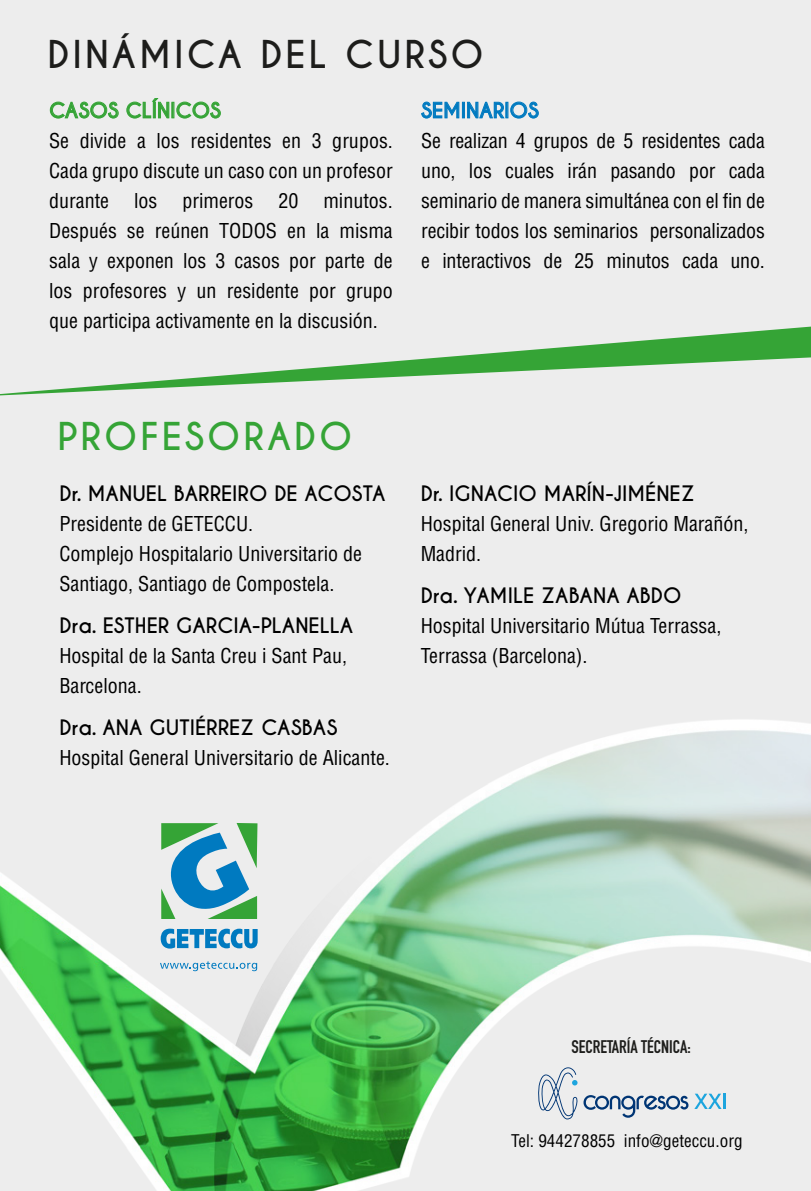
<style>
.page{position:relative;width:811px;height:1191px;background:#ededed}
.page>*{position:absolute;margin:0;border:0;box-sizing:border-box;transform-origin:0 0}
.t1{font:700 36px "Caviar Dreams";letter-spacing:.085em;color:#1d1d1b}
.t2{font:700 36px "Caviar Dreams";letter-spacing:.085em;color:#35a436}
.t3{font:condensed 20px/30px "Helvetica LT Std";color:#000}
.t4{font:700 20px "Caviar Dreams";color:#000}
.t5{font:700 20px "Caviar Dreams";color:#35a436}
.t6{font:700 20px "Caviar Dreams";color:#007ac0}
.t7{font:700 18px "DIN Condensed";color:#1d1d1b}
.t8{font:condensed 17.2px "Helvetica LT Std";color:#000}
</style>
<div class="page">
<img style="left:0;top:720px;width:811px;height:471px">
<svg style="left:50px;top:102px;width:69px;height:17px"></svg>
<svg style="left:126px;top:98px;width:95px;height:21px"></svg>
<svg style="left:421px;top:102px;width:38px;height:17px"></svg>
<div style="left:462px;top:102px;width:3px;height:16px;border:1px solid #007ac0"></div>
<svg style="left:467px;top:102px;width:37px;height:17px"></svg>
<svg style="left:510px;top:102px;width:29px;height:17px"></svg>
<svg style="left:537px;top:1067px;width:151px;height:52px"></svg>
<svg style="left:694px;top:1093px;width:31px;height:16px"></svg>
<svg style="left:161px;top:823px;width:96px;height:96px"></svg>
<svg style="left:161px;top:928px;width:97px;height:20px"></svg>
<svg style="left:160px;top:961px;width:97px;height:10px"></svg>
<svg style="left:0;top:326px;width:811px;height:70px"></svg>
<h1 class="t1" style="left:47px;top:33px;width:438px">DINÁMICA DEL CURSO</h1>
<p class="t5" style="left:49px;top:98px;width:173px">CASOS CLÍNICOS</p>
<p class="t3" style="left:49px;top:125px;width:345px;text-align:justify">Se divide a los residentes en 3 grupos.<br>Cada grupo discute un caso con un profesor durante los primeros 20 minutos.<br>Después se reúnen TODOS en la misma sala y exponen los 3 casos por parte de los profesores y un residente por grupo que participa activamente en la discusión.</p>
<p class="t6" style="left:421px;top:98px;width:119px">SEMINARIOS</p>
<p class="t3" style="left:421px;top:125px;width:345px;text-align:justify">Se realizan 4 grupos de 5 residentes cada uno, los cuales irán pasando por cada seminario de manera simultánea con el fin de recibir todos los seminarios personalizados e interactivos de 25 minutos cada uno.</p>
<h1 class="t2" style="left:57px;top:414px;width:296px">PROFESORADO</h1>
<p class="t4" style="left:59px;top:481px;width:328px">Dr. MANUEL BARREIRO DE ACOSTA</p>
<p class="t3" style="left:59px;top:509px;width:304px">Presidente de GETECCU.<br>Complejo Hospitalario Universitario de<br>Santiago, Santiago de Compostela.</p>
<p class="t4" style="left:59px;top:613px;width:295px">Dra. ESTHER GARCIA-PLANELLA</p>
<p class="t3" style="left:59px;top:641px;width:289px">Hospital de la Santa Creu i Sant Pau,<br>Barcelona.</p>
<p class="t4" style="left:59px;top:715px;width:279px">Dra. ANA GUTIÉRREZ CASBAS</p>
<p class="t3" style="left:59px;top:743px;width:332px">Hospital General Universitario de Alicante.</p>
<p class="t4" style="left:421px;top:481px;width:276px">Dr. IGNACIO MARÍN-JIMÉNEZ</p>
<p class="t3" style="left:421px;top:509px;width:329px">Hospital General Univ. Gregorio Marañón,<br>Madrid.</p>
<p class="t4" style="left:421px;top:583px;width:262px">Dra. YAMILE ZABANA ABDO</p>
<p class="t3" style="left:421px;top:611px;width:302px">Hospital Universitario Mútua Terrassa,<br>Terrassa (Barcelona).</p>
<p class="t7" style="left:571px;top:1034px;width:121px">SECRETARÍA TÉCNICA:</p>
<p class="t8" style="left:511px;top:1129px;width:233px">Tel: 944278855 info@geteccu.org</p>
</div>
